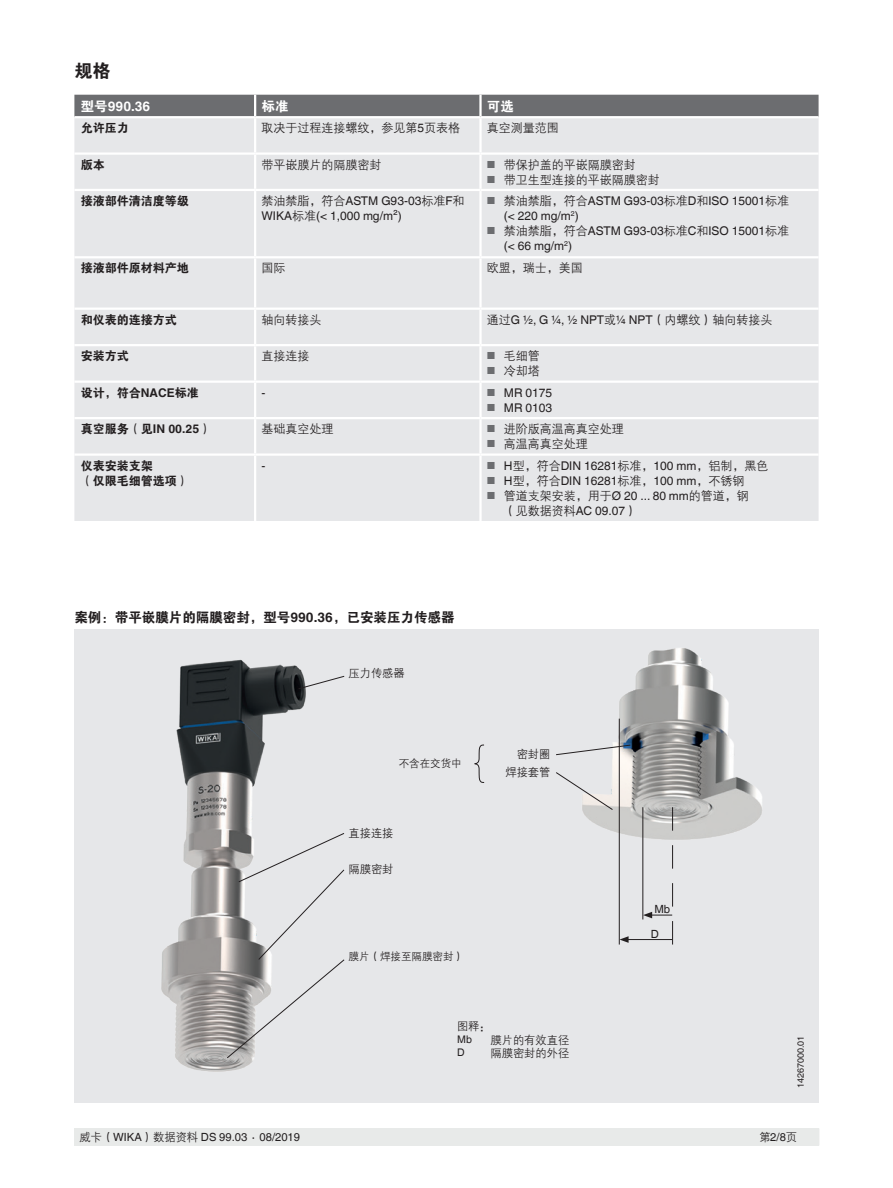
<style>
.page{position:relative;width:893px;height:1188px;background:#fff}
.page>*{position:absolute;margin:0;border:0;box-sizing:border-box;transform-origin:0 0}
.t1{font:18px "FZDHTJW GB1 0";color:#231f20}
.t2{font:13.5px "FZDHTJW GB1 0";color:#231f20}
.t3{font:700 13.5px "Helvetica World";color:#fff}
.t4{font:13.5px "FZDHTJW GB1 0";color:#fff}
.t5{font:12px/15px "Helvetica World";color:#231f20}
.t6{font:12px/15px "FZZDXJW GB1 0";color:#231f20}
.t7{font:12px/15px "FZDHTJW GB1 0";color:#231f20}
.t8{font:11.25px/18px "FZZDXJW GB1 0";color:#231f20;text-align:right}
.t9{font:11.25px "Helvetica World";color:#231f20}
.t10{font:10.5px "FZZDXJW GB1 0";color:#231f20}
.t11{font:10.5px/12.8px "Helvetica World";color:#231f20}
.t12{font:9px "Helvetica World";color:#231f20}
.s1{font-family:"FZDHTJW GB1 0";font-weight:400}
.s2{font-family:"Helvetica World"}
.s3{font-family:"Helvetica World";font-size:10.2px;color:#6c6d70}
.s4{font-family:"FZZDXJW GB1 0"}
.s5{font-size:10.2px;color:#6c6d70}
.s6{font-family:"Helvetica World";font-weight:700}
</style>
<div class="page">
<div style="left:75px;top:1128px;width:744px;height:17px;background:#e8eae9"></div>
<div style="left:74px;top:629px;width:745px;height:474px;background:#e6e7e9"></div>
<img style="left:582px;top:648px;width:180px;height:242px">
<img style="left:161px;top:659px;width:183px;height:413px">
<div style="left:74px;top:95px;width:745px;height:21px;background:#6c6d70"></div>
<div style="left:74px;top:118px;width:745px;height:403px;background:#e6e7e9"></div>
<hr style="left:254px;top:95px;width:2px;height:21px;background:#fff">
<hr style="left:479px;top:95px;width:3px;height:21px;background:#fff">
<hr style="left:254px;top:118px;width:2px;height:34px;background:#fff">
<hr style="left:479px;top:118px;width:3px;height:34px;background:#fff">
<hr style="left:254px;top:155px;width:2px;height:34px;background:#fff">
<hr style="left:479px;top:155px;width:3px;height:34px;background:#fff">
<hr style="left:254px;top:346px;width:2px;height:35px;background:#fff">
<hr style="left:479px;top:346px;width:3px;height:35px;background:#fff">
<hr style="left:254px;top:419px;width:2px;height:34px;background:#fff">
<hr style="left:479px;top:419px;width:3px;height:34px;background:#fff">
<hr style="left:479px;top:191px;width:3px;height:65px;background:#fff">
<hr style="left:479px;top:258px;width:3px;height:50px;background:#fff">
<hr style="left:479px;top:310px;width:3px;height:34px;background:#fff">
<hr style="left:479px;top:383px;width:3px;height:34px;background:#fff">
<hr style="left:254px;top:191px;width:2px;height:65px;background:#fff">
<hr style="left:254px;top:258px;width:2px;height:50px;background:#fff">
<hr style="left:254px;top:310px;width:2px;height:34px;background:#fff">
<hr style="left:254px;top:383px;width:2px;height:34px;background:#fff">
<hr style="left:74px;top:152px;width:181px;height:3px;background:#fff">
<hr style="left:74px;top:189px;width:181px;height:2px;background:#fff">
<hr style="left:74px;top:256px;width:181px;height:2px;background:#fff">
<hr style="left:255px;top:256px;width:225px;height:2px;background:#fff">
<hr style="left:480px;top:256px;width:339px;height:2px;background:#fff">
<hr style="left:74px;top:308px;width:181px;height:2px;background:#fff">
<hr style="left:255px;top:308px;width:225px;height:2px;background:#fff">
<hr style="left:480px;top:308px;width:339px;height:2px;background:#fff">
<hr style="left:74px;top:344px;width:181px;height:2px;background:#fff">
<hr style="left:255px;top:344px;width:225px;height:2px;background:#fff">
<hr style="left:480px;top:344px;width:339px;height:2px;background:#fff">
<hr style="left:74px;top:417px;width:181px;height:2px;background:#fff">
<hr style="left:255px;top:417px;width:225px;height:2px;background:#fff">
<hr style="left:480px;top:417px;width:339px;height:2px;background:#fff">
<hr style="left:74px;top:453px;width:181px;height:3px;background:#fff">
<hr style="left:255px;top:453px;width:225px;height:3px;background:#fff">
<hr style="left:480px;top:453px;width:339px;height:3px;background:#fff">
<hr style="left:255px;top:152px;width:225px;height:3px;background:#fff">
<hr style="left:480px;top:152px;width:339px;height:3px;background:#fff">
<hr style="left:255px;top:189px;width:225px;height:2px;background:#fff">
<hr style="left:480px;top:189px;width:339px;height:2px;background:#fff">
<hr style="left:254px;top:456px;width:2px;height:65px;background:#fff">
<hr style="left:479px;top:456px;width:3px;height:65px;background:#fff">
<hr style="left:74px;top:381px;width:181px;height:2px;background:#fff">
<hr style="left:255px;top:381px;width:225px;height:2px;background:#fff">
<hr style="left:480px;top:381px;width:339px;height:2px;background:#fff">
<svg style="left:474px;top:744px;width:11px;height:39px"></svg>
<svg style="left:556px;top:772px;width:57px;height:38px"></svg>
<svg style="left:556px;top:745px;width:75px;height:10px"></svg>
<hr style="left:619px;top:719px;width:1px;height:226px;background:#231f20">
<hr style="left:626px;top:939px;width:46px;height:1px;background:#231f20">
<svg style="left:619px;top:936px;width:10px;height:7px"></svg>
<svg style="left:643px;top:807px;width:30px;height:138px"></svg>
<svg style="left:298px;top:676px;width:47px;height:13px"></svg>
<svg style="left:227px;top:833px;width:118px;height:226px"></svg>
<h1 class="t1" style="left:74px;top:61px;width:37px">规格</h1>
<p class="t3" style="left:81px;top:98px;width:71px"><span class="s1">型号</span>990.36</p>
<p class="t4" style="left:261px;top:99px;width:28px">标准</p>
<p class="t4" style="left:487px;top:99px;width:28px">可选</p>
<p class="t7" style="left:81px;top:121px;width:49px">允许压力</p>
<p class="t6" style="left:261px;top:121px;width:200px">取决于过程连接螺纹，参见第<span class="s2">5</span>页表格</p>
<p class="t6" style="left:487px;top:121px;width:73px">真空测量范围</p>
<p class="t7" style="left:81px;top:157px;width:25px">版本</p>
<p class="t6" style="left:261px;top:157px;width:121px">带平嵌膜片的隔膜密封</p>
<p class="t6" style="left:487px;top:157px;width:151px"><span class="s3">■</span> 带保护盖的平嵌隔膜密封</p>
<p class="t6" style="left:487px;top:172px;width:175px"><span class="s3">■</span> 带卫生型连接的平嵌隔膜密封</p>
<p class="t7" style="left:81px;top:193px;width:109px">接液部件清洁度等级</p>
<p class="t5" style="left:261px;top:193px;width:205px"><span class="s4">禁油禁脂，符合</span>ASTM G93-03<span class="s4">标准</span>F<span class="s4">和<br></span>WIKA<span class="s4">标准</span>(&lt; 1,000 mg/m²)</p>
<p class="t5" style="left:504px;top:193px;width:287px;text-indent:-17px"><span class="s5">■</span> <span class="s4">禁油禁脂，符合</span>ASTM G93-03<span class="s4">标准</span>D<span class="s4">和</span>ISO 15001<span class="s4">标准</span>(&lt; 220 mg/m<sup>2</sup>)</p>
<p class="t5" style="left:504px;top:223px;width:287px;text-indent:-17px"><span class="s5">■</span> <span class="s4">禁油禁脂，符合</span>ASTM G93-03<span class="s4">标准</span>C<span class="s4">和</span>ISO 15001<span class="s4">标准</span>(&lt; 66 mg/m<sup>2</sup>)</p>
<p class="t7" style="left:81px;top:261px;width:109px">接液部件原材料产地</p>
<p class="t6" style="left:261px;top:261px;width:25px">国际</p>
<p class="t6" style="left:487px;top:261px;width:97px">欧盟，瑞士，美国</p>
<p class="t7" style="left:81px;top:312px;width:97px">和仪表的连接方式</p>
<p class="t6" style="left:261px;top:312px;width:61px">轴向转接头</p>
<p class="t5" style="left:487px;top:312px;width:287px"><span class="s4">通过</span>G ½, G ¼, ½ NPT<span class="s4">或</span>¼ NPT<span class="s4">（内螺纹）轴向转接头</span></p>
<p class="t7" style="left:81px;top:349px;width:49px">安装方式</p>
<p class="t6" style="left:261px;top:349px;width:49px">直接连接</p>
<p class="t6" style="left:487px;top:349px;width:54px"><span class="s3">■</span> 毛细管</p>
<p class="t6" style="left:487px;top:364px;width:55px"><span class="s3">■</span> 冷却塔</p>
<p class="t7" style="left:81px;top:385px;width:119px">设计，符合<span class="s6">NACE</span>标准</p>
<p class="t5" style="left:261px;top:385px;width:5px">-</p>
<p class="t5" style="left:487px;top:385px;width:67px"><span class="s5">■</span> MR 0175</p>
<p class="t5" style="left:487px;top:400px;width:67px"><span class="s5">■</span> MR 0103</p>
<p class="t7" style="left:81px;top:422px;width:132px">真空服务（见<span class="s6">IN 00.25</span>）</p>
<p class="t6" style="left:261px;top:422px;width:73px">基础真空处理</p>
<p class="t6" style="left:487px;top:422px;width:139px"><span class="s3">■</span> 进阶版高温高真空处理</p>
<p class="t6" style="left:487px;top:437px;width:103px"><span class="s3">■</span> 高温高真空处理</p>
<p class="t7" style="left:81px;top:458px;width:109px">仪表安装支架<br>（仅限毛细管选项）</p>
<p class="t5" style="left:261px;top:458px;width:5px">-</p>
<p class="t5" style="left:487px;top:458px;width:283px"><span class="s5">■</span> H<span class="s4">型，符合</span>DIN 16281<span class="s4">标准，</span>100 mm<span class="s4">，铝制，黑色</span></p>
<p class="t5" style="left:487px;top:473px;width:259px"><span class="s5">■</span> H<span class="s4">型，符合</span>DIN 16281<span class="s4">标准，</span>100 mm<span class="s4">，不锈钢</span></p>
<p class="t6" style="left:504px;top:488px;width:246px;text-indent:-17px"><span class="s3">■</span> 管道支架安装，用于<span class="s2">Ø 20 ... 80 mm</span>的管道，钢（见数据资料<span class="s2">AC 09.07</span>）</p>
<p class="t2" style="left:74px;top:610px;width:382px">案例：带平嵌膜片的隔膜密封，型号<span class="s6">990.36</span>，已安装压力传感器</p>
<p class="t8" style="left:348px;top:665px;width:58px">压力传感器</p>
<p class="t10" style="left:399px;top:758px;width:64px">不含在交货中</p>
<p class="t8" style="left:348px;top:824px;width:47px">直接连接</p>
<p class="t8" style="left:348px;top:860px;width:47px">隔膜密封</p>
<p class="t10" style="left:348px;top:951px;width:117px">膜片（焊接至隔膜密封）</p>
<p class="t8" style="left:505px;top:746px;width:46px">密封圈焊接套管</p>
<p class="t8" style="left:457px;top:1017px;width:35px">图释：</p>
<p class="t11" style="left:457px;top:1033px;width:16px">Mb<br>D</p>
<p class="t8" style="left:490px;top:1044px;width:80px">隔膜密封的外径</p>
<p class="t8" style="left:490px;top:1032px;width:80px">膜片的有效直径</p>
<p class="t9" style="left:655px;top:903px;width:17px">Mb</p>
<p class="t9" style="left:651px;top:928px;width:10px">D</p>
<p class="t12" style="left:795px;top:1088px;width:54px;rotate:-90deg">14267000.01</p>
<p class="t9" style="left:80px;top:1131px;width:222px"><span class="s4">威卡（</span>WIKA<span class="s4">）数据资料</span> DS 99.03 ∙ 08/2019</p>
<p class="t9" style="left:759px;top:1131px;width:39px"><span class="s4">第</span>2/8<span class="s4">页</span></p>
</div>
